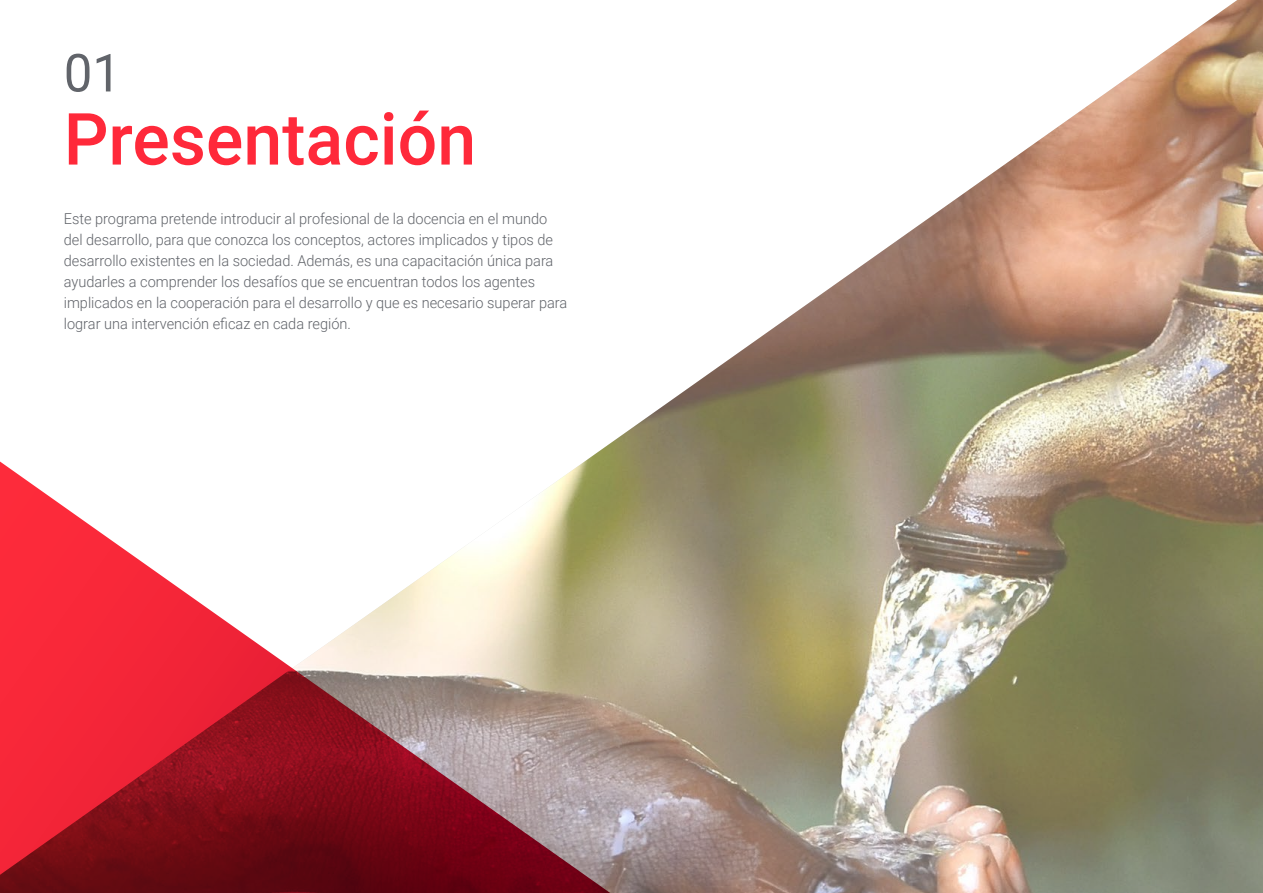
<style>
.page{position:relative;width:1263px;height:893px;background:#fff}
.page>*{position:absolute;margin:0;border:0;box-sizing:border-box;transform-origin:0 0}
.t1{font:500 72px "Roboto";color:#ff293a}
.t2{font:52.5px "Roboto";color:#61646a}
.t3{font:300 15px/21px "Roboto";color:#61646a}
</style>
<div class="page">
<img style="left:606px;top:0;width:657px;height:893px">
<svg style="left:0;top:446px;width:640px;height:447px"></svg>
<h2 class="t2" style="left:64px;top:36px;width:59px">01</h2>
<h1 class="t1" style="left:64px;top:89px;width:414px">Presentación</h1>
<p class="t3" style="left:64px;top:207px;width:505px">Este programa pretende introducir al profesional de la docencia en el mundo del desarrollo, para que conozca los conceptos, actores implicados y tipos de desarrollo existentes en la sociedad. Además, es una capacitación única para ayudarles a comprender los desafíos que se encuentran todos los agentes implicados en la cooperación para el desarrollo y que es necesario superar para lograr una intervención eficaz en cada región.</p>
</div>
